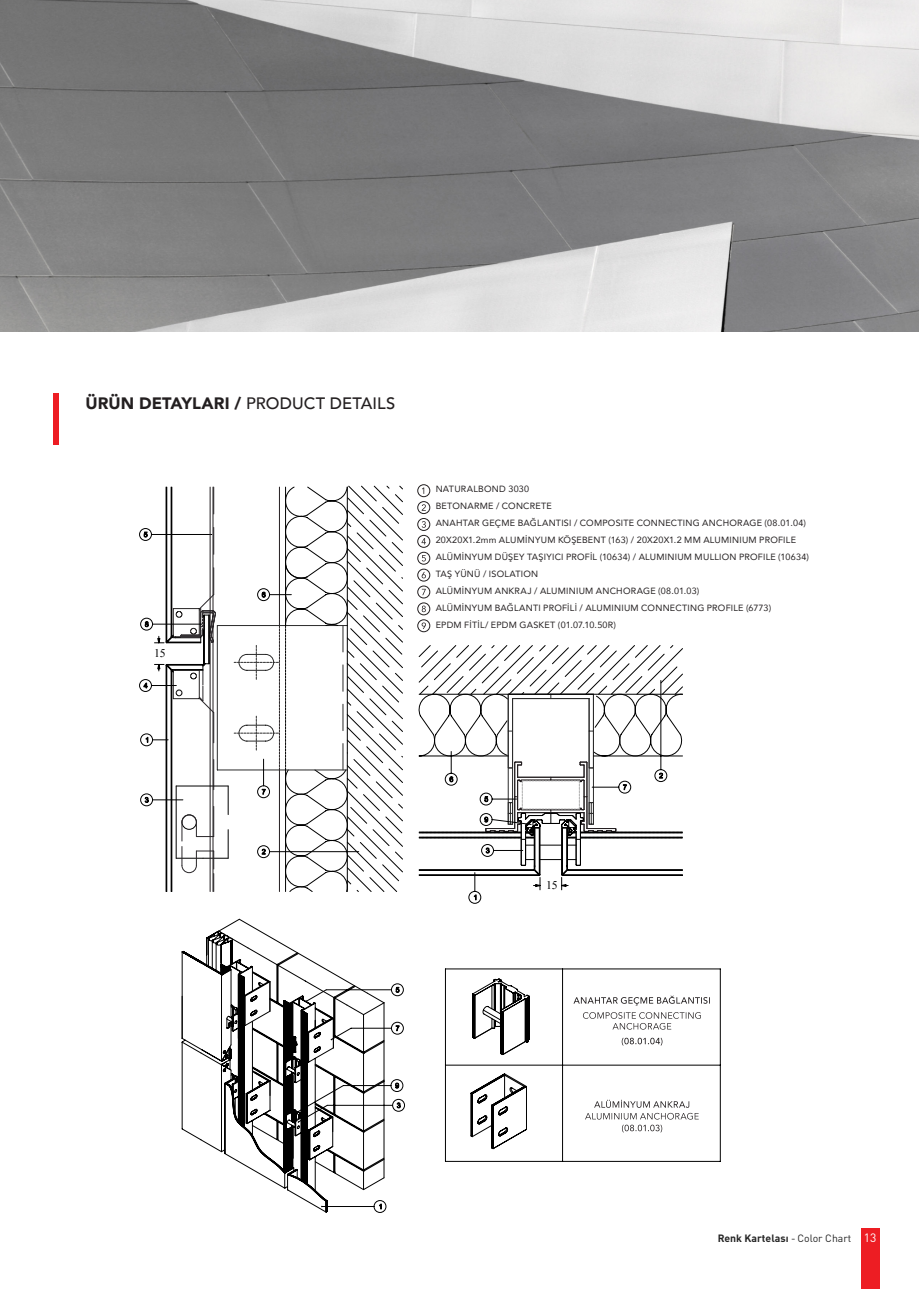
<style>
.page{position:relative;width:919px;height:1289px;background:#fff}
.page>*{position:absolute;margin:0;border:0;box-sizing:border-box;transform-origin:0 0}
.Text_2{font:900 16.5px "Avenir";color:#231f20}
.t1{font:11.7px "Times New Roman";color:#000}
.t2{font:700 10.5px "DIN Pro";color:#242424}
.Text_2-2{font:9px "Avenir";letter-spacing:.03em;color:#231f20}
.s1{font-weight:500}
.s2{font-weight:400}
.s3{font-weight:400;font-size:12px;color:#fff}
</style>
<div class="page">
<div style="left:860px;top:1228px;width:19px;height:60px;background:#ed1d23"></div>
<img style="left:0;top:0;width:918px;height:331px">
<div style="left:53px;top:393px;width:6px;height:52px;background:#ed1d23"></div>
<svg style="left:444px;top:968px;width:277px;height:194px"></svg>
<svg style="left:470px;top:980px;width:60px;height:169px"></svg>
<div style="left:417px;top:484px;width:13px;height:13px;border:1px solid #231f20;border-radius:50%"></div>
<svg style="left:139px;top:486px;width:544px;height:417px"></svg>
<svg style="left:139px;top:562px;width:4px;height:267px"></svg>
<svg style="left:143px;top:486px;width:207px;height:406px"></svg>
<hr style="left:213px;top:487px;width:1px;height:404px;background:#241f21">
<hr style="left:210px;top:487px;width:1px;height:404px;background:#241f21">
<svg style="left:167px;top:614px;width:373px;height:260px"></svg>
<svg style="left:419px;top:693px;width:263px;height:207px"></svg>
<hr style="left:347px;top:487px;width:1px;height:404px;background:#000">
<svg style="left:181px;top:918px;width:224px;height:294px"></svg>
<p class="Text_2" style="left:86px;top:389px;width:311px">ÜRÜN DETAYLARI / <span class="s1">PRODUCT DETAILS</span></p>
<p class="t1" style="left:154px;top:645px;width:13px">15</p>
<p class="Text_2-2" style="left:435px;top:481px;width:95px">NATURALBOND 3030</p>
<p class="Text_2-2" style="left:435px;top:498px;width:118px">BETONARME / CONCRETE</p>
<p class="Text_2-2" style="left:435px;top:515px;width:371px">ANAHTAR GEÇME BAĞLANTISI / COMPOSITE CONNECTING ANCHORAGE (08.01.04)</p>
<p class="Text_2-2" style="left:435px;top:532px;width:362px">20X20X1.2mm ALUMİNYUM KÖŞEBENT (163) / 20X20X1.2 MM ALUMINIUM PROFILE</p>
<p class="Text_2-2" style="left:435px;top:549px;width:375px">ALÜMİNYUM DÜŞEY TAŞIYICI PROFİL (10634) / ALUMINIUM MULLION PROFILE (10634)</p>
<p class="Text_2-2" style="left:435px;top:566px;width:104px">TAŞ YÜNÜ / ISOLATION</p>
<p class="Text_2-2" style="left:435px;top:583px;width:265px">ALÜMİNYUM ANKRAJ / ALUMINIUM ANCHORAGE (08.01.03)</p>
<p class="Text_2-2" style="left:435px;top:600px;width:337px">ALÜMİNYUM BAĞLANTI PROFİLİ / ALUMINIUM CONNECTING PROFILE (6773)</p>
<p class="Text_2-2" style="left:435px;top:617px;width:182px">EPDM FİTİL/ EPDM GASKET (01.07.10.50R)</p>
<p class="t1" style="left:546px;top:877px;width:13px">15</p>
<p class="t2" style="left:718px;top:1228px;width:160px">Renk Kartelası <span class="s2">- Color Chart</span> <span class="s3">13</span></p>
</div>
